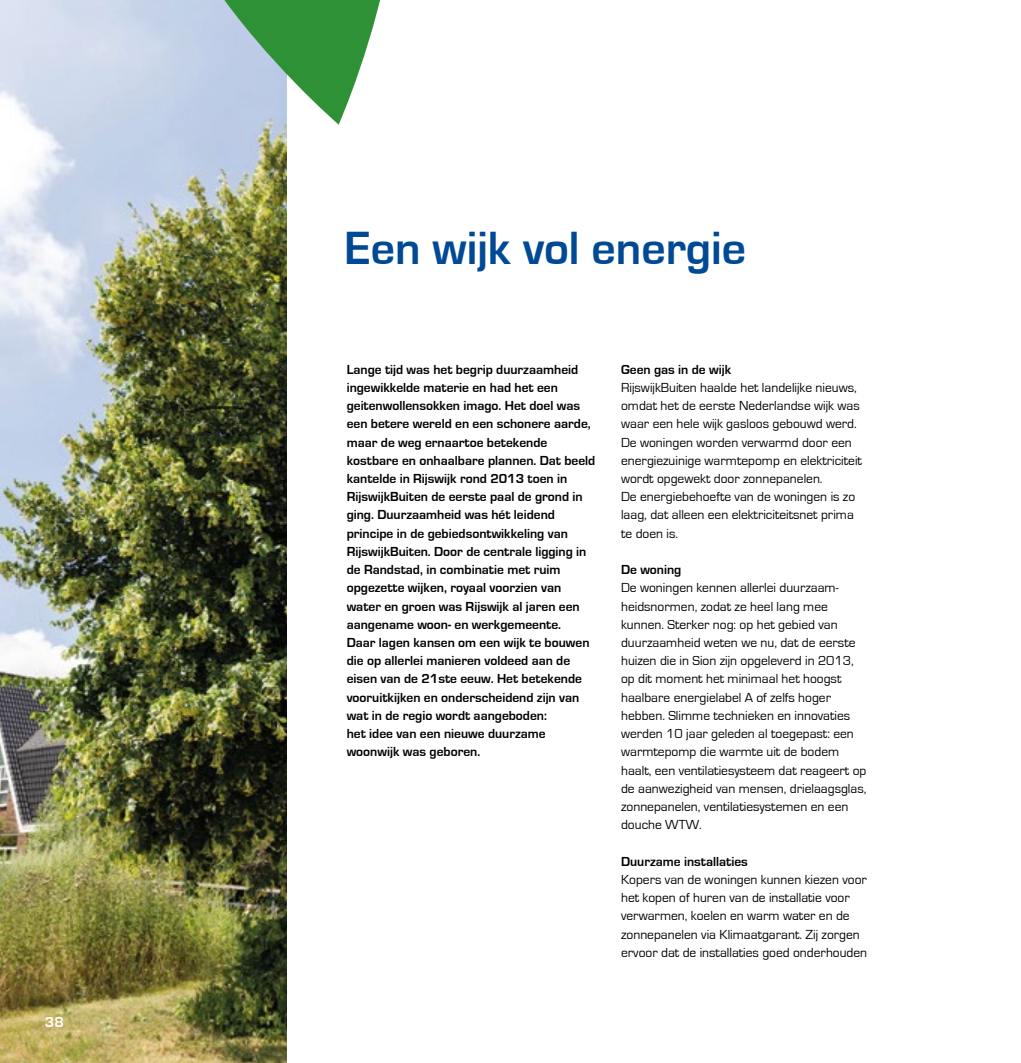
<style>
.page{position:relative;width:1021px;height:1063px;background:#fff}
.page>*{position:absolute;margin:0;border:0;box-sizing:border-box;transform-origin:0 0}
.Titel_hoofdstuk{font:700 48px "Eurostile";color:#004994}
.t1{font:700 15px "Eurostile";color:#fff}
.Bodytekst{font:13.5px/18.1px "Eurostile";color:#000}
.Intro{font:700 13.5px/18.3px "Eurostile";color:#000}
.Tussenkop{font:700 13.5px "Eurostile";color:#000}
</style>
<div class="page">
<img style="left:0;top:0;width:287px;height:1063px">
<svg style="left:134px;top:0;width:246px;height:125px;background:#96bfad"></svg>
<p class="t1" style="left:45px;top:1014px;width:20px">38</p>
<h1 class="Titel_hoofdstuk" style="left:345px;top:222px;width:403px">Een wijk vol energie</h1>
<p class="Intro" style="left:347px;top:360px;width:250px">Lange tijd was het begrip duurzaamheid ingewikkelde materie en had het een geitenwollensokken imago. Het doel was een betere wereld en een schonere aarde, maar de weg ernaartoe betekende kostbare en onhaalbare plannen. Dat beeld kantelde in Rijswijk rond 2013 toen in RijswijkBuiten de eerste paal de grond in ging. Duurzaamheid was hét leidend principe in de gebiedsontwikkeling van RijswijkBuiten. Door de centrale ligging in de Randstad, in combinatie met ruim opgezette wijken, royaal voorzien van water en groen was Rijswijk al jaren een aangename woon- en werkgemeente.<br>Daar lagen kansen om een wijk te bouwen die op allerlei manieren voldeed aan de eisen van de 21ste eeuw. Het betekende vooruitkijken en onderscheidend zijn van wat in de regio wordt aangeboden:<br>het idee van een nieuwe duurzame woonwijk was geboren.</p>
<p class="Tussenkop" style="left:621px;top:362px;width:111px">Geen gas in de wijk</p>
<p class="Bodytekst" style="left:621px;top:379px;width:242px">RijswijkBuiten haalde het landelijke nieuws, omdat het de eerste Nederlandse wijk was waar een hele wijk gasloos gebouwd werd.<br>De woningen worden verwarmd door een energiezuinige warmtepomp en elektriciteit wordt opgewekt door zonnepanelen.<br>De energiebehoefte van de woningen is zo laag, dat alleen een elektriciteitsnet prima te doen is.</p>
<p class="Tussenkop" style="left:621px;top:562px;width:62px">De woning</p>
<p class="Bodytekst" style="left:621px;top:579px;width:247px">De woningen kennen allerlei duurzaam&shy;heidsnormen, zodat ze heel lang mee kunnen. Sterker nog: op het gebied van duurzaamheid weten we nu, dat de eerste huizen die in Sion zijn opgeleverd in 2013, op dit moment het minimaal het hoogst haalbare energielabel A of zelfs hoger hebben. Slimme technieken en innovaties werden 10 jaar geleden al toegepast: een warmtepomp die warmte uit de bodem haalt, een ventilatiesysteem dat reageert op de aanwezigheid van mensen, drielaagsglas, zonnepanelen, ventilatiesystemen en een douche WTW.</p>
<p class="Tussenkop" style="left:621px;top:854px;width:128px">Duurzame installaties</p>
<p class="Bodytekst" style="left:621px;top:871px;width:248px">Kopers van de woningen kunnen kiezen voor het kopen of huren van de installatie voor verwarmen, koelen en warm water en de zonnepanelen via Klimaatgarant. Zij zorgen ervoor dat de installaties goed onderhouden</p>
</div>
